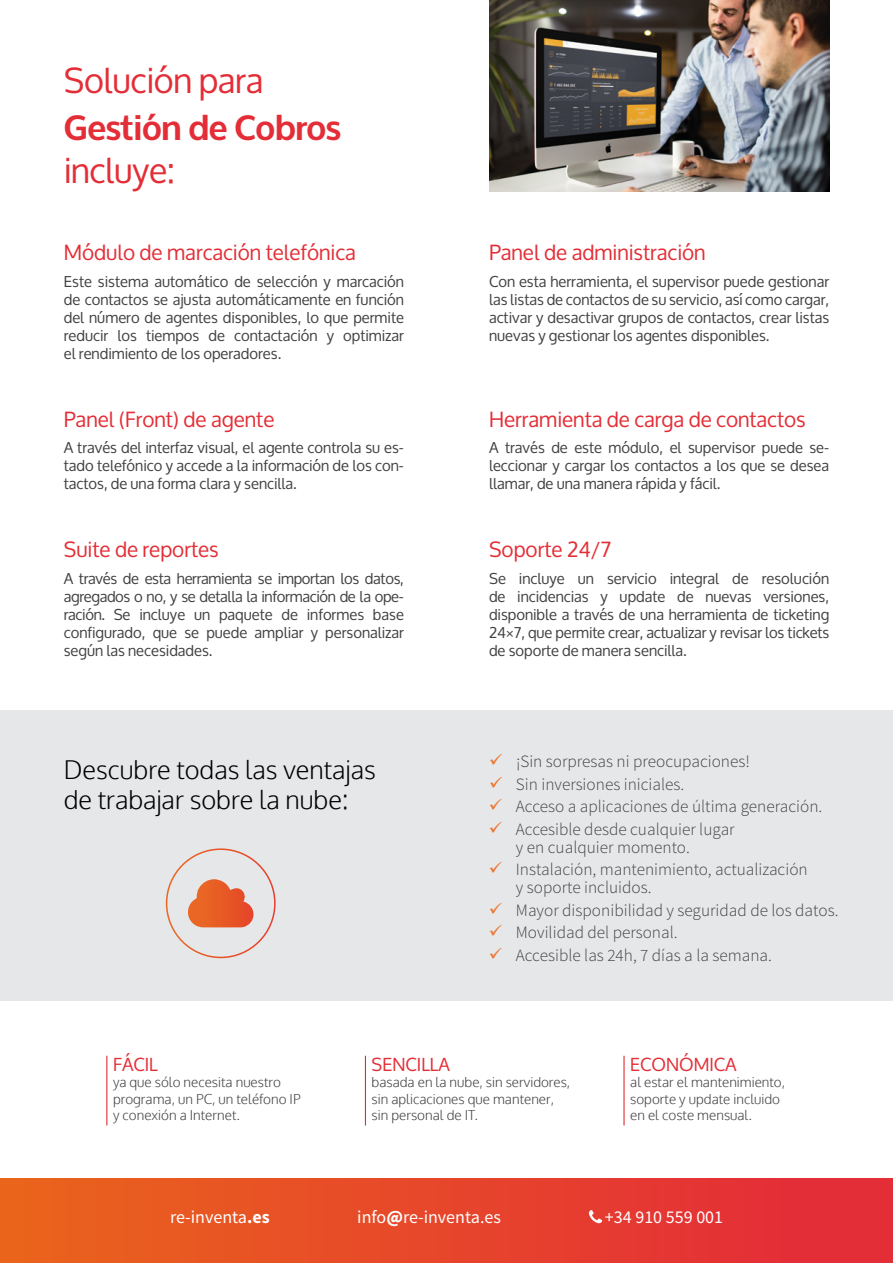
<style>
.page{position:relative;width:893px;height:1263px;background:#fff}
.page>*{position:absolute;margin:0;border:0;box-sizing:border-box;transform-origin:0 0}
.t1{font:34.5px "Oxygen";letter-spacing:-.01em;color:#e42e37}
.t2{font:700 34.5px "Oxygen";letter-spacing:-.01em;color:#e42e37}
.t3{font:300 25.5px/30.6px "Oxygen";color:#000}
.t4{font:21px "Oxygen";color:#e42e37}
.t5{font:18px "Source Sans Pro";color:#fff}
.t6{font:18px "Oxygen";color:#e42e37}
.t7{font:300 17.25px/18px "Source Sans Pro";color:#414042}
.t8{font:15px/18px "Oxygen";color:#414042;text-align:justify}
.t9{font:300 13.5px/16.5px "Oxygen";color:#414042}
.s1{color:#ec7532}
.s2{font-weight:700}
.s3{font-weight:900}
</style>
<div class="page">
<div style="left:0;top:710px;width:893px;height:291px;background:#e6e7e8"></div>
<div style="left:0;top:1179px;width:893px;height:84px;background:linear-gradient(to right,#ea641c,#e3283a)"></div>
<img style="left:489px;top:0;width:340px;height:192px">
<svg style="left:166px;top:848px;width:110px;height:110px"></svg>
<hr style="left:106px;top:1056px;width:1px;height:69px;background:#e42e37">
<hr style="left:365px;top:1056px;width:1px;height:69px;background:#e42e37">
<hr style="left:623px;top:1056px;width:2px;height:69px;background:#e42e37">
<svg style="left:589px;top:1210px;width:13px;height:13px"></svg>
<h1 class="t1" style="left:64px;top:61px;width:201px">Solución para</h1>
<h1 class="t2" style="left:64px;top:106px;width:279px">Gestión de Cobros</h1>
<h1 class="t1" style="left:64px;top:151px;width:113px">incluye:</h1>
<h3 class="t4" style="left:64px;top:240px;width:294px">Módulo de marcación telefónica</h3>
<p class="t8" style="left:64px;top:272px;width:342px">Este sistema automático de selección y marcación de contactos se ajusta automáticamente en función del número de agentes disponibles, lo que permite reducir los tiempos de contactación y optimizar el rendimiento de los operadores.</p>
<h3 class="t4" style="left:64px;top:407px;width:212px">Panel (Front) de agente</h3>
<p class="t8" style="left:64px;top:439px;width:342px">A través del interfaz visual, el agente controla su es&shy;tado telefónico y accede a la información de los con&shy;tactos, de una forma clara y sencilla.</p>
<h3 class="t4" style="left:64px;top:537px;width:157px">Suite de reportes</h3>
<p class="t8" style="left:64px;top:569px;width:342px">A través de esta herramienta se importan los datos, agregados o no, y se detalla la información de la ope&shy;ración. Se incluye un paquete de informes base configurado, que se puede ampliar y personalizar según las necesidades.</p>
<h3 class="t4" style="left:489px;top:240px;width:218px">Panel de administración</h3>
<p class="t8" style="left:489px;top:272px;width:342px">Con esta herramienta, el supervisor puede gestionar las listas de contactos de su servicio, así como cargar, activar y desactivar grupos de contactos, crear listas nuevas y gestionar los agentes disponibles.</p>
<h3 class="t4" style="left:489px;top:407px;width:318px">Herramienta de carga de contactos</h3>
<p class="t8" style="left:489px;top:439px;width:342px">A través de este módulo, el supervisor puede se&shy;leccionar y cargar los contactos a los que se desea llamar, de una manera rápida y fácil.</p>
<h3 class="t4" style="left:489px;top:537px;width:124px">Soporte 24/7</h3>
<p class="t8" style="left:489px;top:569px;width:342px">Se incluye un servicio integral de resolución de incidencias y update de nuevas versiones, disponible a través de una herramienta de ticketing 24×7, que permite crear, actualizar y revisar los tickets de soporte de manera sencilla.</p>
<h2 class="t3" style="left:64px;top:755px;width:314px">Descubre todas las ventajas de trabajar sobre la nube:</h2>
<p class="t7" style="left:489px;top:752px;width:262px"><span class="s1">✓</span> ¡Sin sorpresas ni preocupaciones!</p>
<p class="t7" style="left:489px;top:775px;width:197px"><span class="s1">✓</span> Sin inversiones iniciales.</p>
<p class="t7" style="left:489px;top:797px;width:335px"><span class="s1">✓</span> Acceso a aplicaciones de última generación.</p>
<p class="t7" style="left:516px;top:820px;width:220px;text-indent:-27px"><span class="s1">✓</span> Accesible desde cualquier lugar y en cualquier momento.</p>
<p class="t7" style="left:516px;top:860px;width:293px;text-indent:-27px"><span class="s1">✓</span> Instalación, mantenimiento, actualización y soporte incluidos.</p>
<p class="t7" style="left:489px;top:901px;width:351px"><span class="s1">✓</span> Mayor disponibilidad y seguridad de los datos.</p>
<p class="t7" style="left:489px;top:923px;width:190px"><span class="s1">✓</span> Movilidad del personal.</p>
<p class="t7" style="left:489px;top:946px;width:285px"><span class="s1">✓</span> Accesible las 24h, 7 días a la semana.</p>
<p class="t6" style="left:113px;top:1054px;width:46px">FÁCIL</p>
<p class="t9" style="left:113px;top:1075px;width:189px">ya que sólo necesita nuestro programa, un PC, un teléfono IP y conexión a Internet.</p>
<p class="t6" style="left:372px;top:1054px;width:80px">SENCILLA</p>
<p class="t9" style="left:372px;top:1075px;width:200px">basada en la nube, sin servidores, sin aplicaciones que mantener, sin personal de IT.</p>
<p class="t6" style="left:630px;top:1054px;width:108px">ECONÓMICA</p>
<p class="t9" style="left:630px;top:1075px;width:156px">al estar el mantenimiento, soporte y update incluido en el coste mensual.</p>
<p class="t5" style="left:170px;top:1206px;width:101px">re-inventa<span class="s2">.es</span></p>
<p class="t5" style="left:357px;top:1206px;width:145px">info<span class="s3">@</span>re-inventa.es</p>
<p class="t5" style="left:605px;top:1206px;width:120px">+34 910 559 001</p>
</div>
